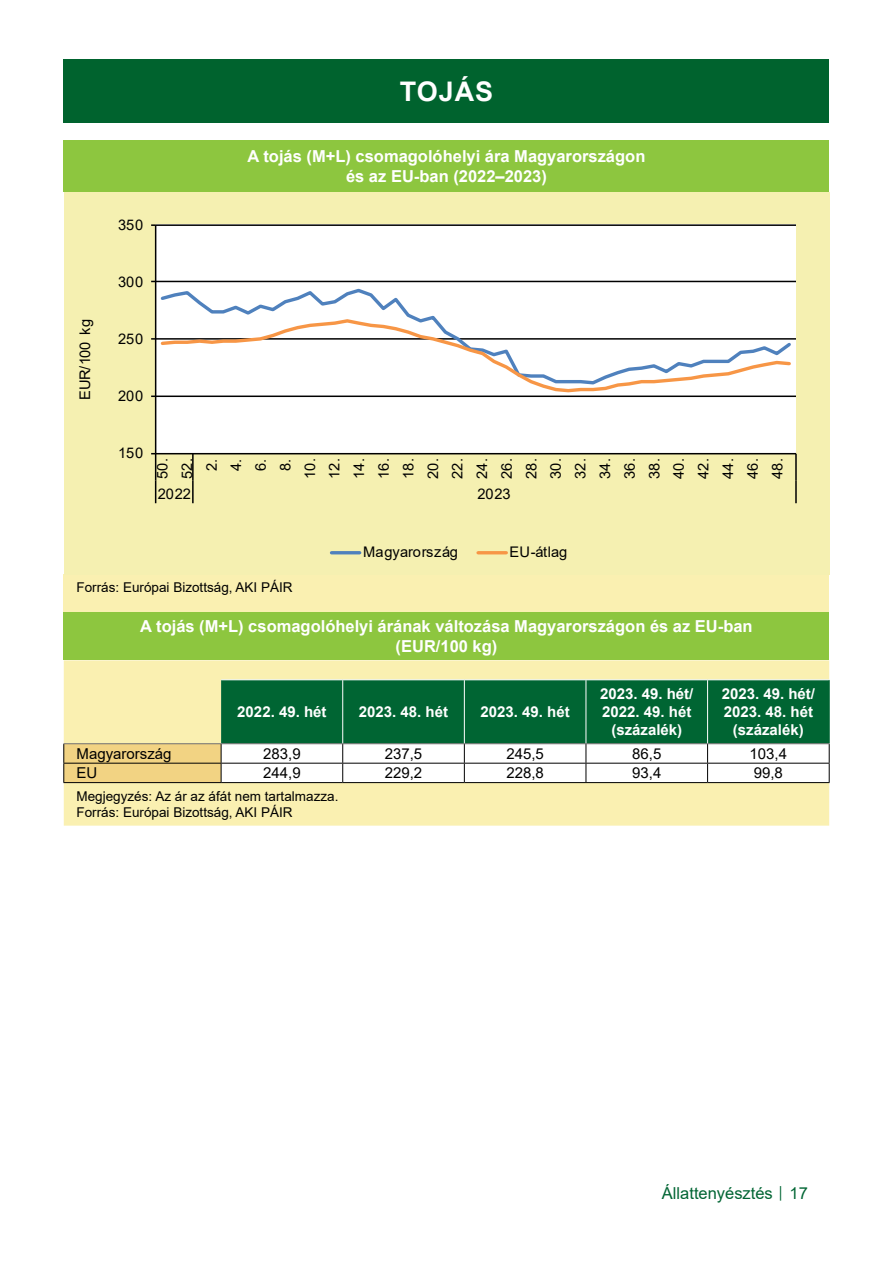
<style>
.page{position:relative;width:893px;height:1263px;background:#fff}
.page>*{position:absolute;margin:0;border:0;box-sizing:border-box;transform-origin:0 0}
.Cím_01_tartalomjegyzeken_kivul{font:700 27px "Arial";letter-spacing:.035em;color:#fff}
.Tablazat_cime{font:700 16.5px/19.8px "Arial";color:#fff;text-align:center}
.t1{font:16.5px "Arial";color:#006533}
.Tablazat_fejlece_kozep{font:700 15px/18px "Arial";color:#fff;text-align:center}
.Tablazat_kozep_ertek{font:15px "Arial";color:#000}
.Tablazat_bal_kategoria{font:15px "Arial";color:#000}
.t2{font:14.7px/24.6px "Arial";letter-spacing:-.02em;color:#000;text-align:center}
.t3{font:14.7px "Arial";letter-spacing:.015em;color:#000}
.Tablazat_forrasa{font:13.5px/16.2px "Arial";color:#000}
.s1{font-size:12px}
</style>
<div class="page">
<div style="left:64px;top:60px;width:765px;height:63px;background:#00632e"></div>
<div style="left:64px;top:611px;width:765px;height:49px;background:#8dc63f"></div>
<div style="left:64px;top:660px;width:765px;height:166px;background:#faf0b1"></div>
<hr style="left:221px;top:679px;width:122px;height:1px;background:#fff">
<hr style="left:343px;top:679px;width:121px;height:1px;background:#fff">
<hr style="left:464px;top:679px;width:122px;height:1px;background:#fff">
<hr style="left:586px;top:679px;width:122px;height:1px;background:#fff">
<hr style="left:708px;top:679px;width:122px;height:1px;background:#fff">
<svg style="left:63px;top:680px;width:767px;height:102px"></svg>
<hr style="left:63px;top:782px;width:158px;height:1px;background:#000">
<hr style="left:221px;top:782px;width:122px;height:1px;background:#000">
<hr style="left:343px;top:782px;width:121px;height:1px;background:#000">
<hr style="left:464px;top:782px;width:122px;height:1px;background:#000">
<hr style="left:586px;top:782px;width:122px;height:1px;background:#000">
<hr style="left:708px;top:782px;width:122px;height:1px;background:#000">
<div style="left:64px;top:140px;width:765px;height:51px;background:#8dc63f"></div>
<div style="left:64px;top:574px;width:765px;height:37px;background:#faf0b1"></div>
<div style="left:64px;top:192px;width:765px;height:382px;background:#f5f0b1"></div>
<div style="left:156px;top:225px;width:639px;height:228px;background:#fff"></div>
<hr style="left:156px;top:395px;width:640px;height:2px;background:#000">
<hr style="left:156px;top:338px;width:640px;height:2px;background:#000">
<hr style="left:156px;top:281px;width:640px;height:1px;background:#000">
<hr style="left:156px;top:224px;width:640px;height:2px;background:#000">
<hr style="left:155px;top:225px;width:1px;height:229px;background:#000">
<hr style="left:156px;top:453px;width:640px;height:1px;background:#000">
<hr style="left:192px;top:454px;width:2px;height:27px;background:#000">
<hr style="left:795px;top:454px;width:2px;height:27px;background:#000">
<svg style="left:151px;top:453px;width:5px;height:50px"></svg>
<hr style="left:192px;top:481px;width:2px;height:22px;background:#000">
<hr style="left:795px;top:481px;width:2px;height:22px;background:#000">
<svg style="left:158px;top:288px;width:636px;height:52px"></svg>
<svg style="left:159px;top:317px;width:634px;height:76px"></svg>
<hr style="left:332px;top:551px;width:28px;height:3px;background:#4f81bd">
<hr style="left:478px;top:551px;width:28px;height:3px;background:#f79646">
<p class="Cím_01_tartalomjegyzeken_kivul" style="left:400px;top:73px;width:95px">TOJÁS</p>
<p class="t2" style="left:72px;top:400px;width:83px;rotate:-90deg">EUR/100 kg</p>
<p class="t2" style="left:118px;top:212px;width:27px">350</p>
<p class="t2" style="left:118px;top:269px;width:27px">300</p>
<p class="t2" style="left:118px;top:326px;width:27px">250</p>
<p class="Tablazat_cime" style="left:248px;top:146px;width:399px">A tojás (M+L) csomagolóhelyi ára Magyarországon és az EU-ban (2022–2023)</p>
<p class="t2" style="left:118px;top:383px;width:27px">200</p>
<p class="t2" style="left:118px;top:440px;width:27px">150</p>
<p class="t2" style="left:150px;top:479px;width:22px;rotate:-90deg">50.<br>52.<br>2.<br>4.<br>6.<br>8.<br>10.<br>12.<br>14.<br>16.<br>18.<br>20.<br>22.<br>24.<br>26.<br>28.<br>30.<br>32.<br>34.<br>36.<br>38.<br>40.<br>42.<br>44.<br>46.<br>48.</p>
<p class="t2" style="left:158px;top:481px;width:34px">2022</p>
<p class="t2" style="left:478px;top:481px;width:34px">2023</p>
<p class="t3" style="left:363px;top:542px;width:96px">Magyarország</p>
<p class="t2" style="left:509px;top:540px;width:59px">EU-átlag</p>
<p class="Tablazat_forrasa" style="left:77px;top:579px;width:218px">Forrás: Európai Bizottság, AKI PÁIR</p>
<p class="Tablazat_cime" style="left:140px;top:616px;width:614px">A tojás (M+L) csomagolóhelyi árának változása Magyarországon és az EU-ban (EUR/100 kg)</p>
<p class="Tablazat_fejlece_kozep" style="left:237px;top:703px;width:91px">2022. 49. hét</p>
<p class="Tablazat_fejlece_kozep" style="left:359px;top:703px;width:91px">2023. 48. hét</p>
<p class="Tablazat_fejlece_kozep" style="left:481px;top:703px;width:91px">2023. 49. hét</p>
<p class="Tablazat_fejlece_kozep" style="left:600px;top:685px;width:95px">2023. 49. hét/<br>2022. 49. hét (százalék)</p>
<p class="Tablazat_fejlece_kozep" style="left:722px;top:685px;width:95px">2023. 49. hét/<br>2023. 48. hét (százalék)</p>
<p class="Tablazat_bal_kategoria" style="left:77px;top:743px;width:97px">Magyarország</p>
<p class="Tablazat_kozep_ertek" style="left:263px;top:743px;width:39px">283,9</p>
<p class="Tablazat_kozep_ertek" style="left:385px;top:743px;width:39px">237,5</p>
<p class="Tablazat_kozep_ertek" style="left:506px;top:743px;width:39px">245,5</p>
<p class="Tablazat_kozep_ertek" style="left:632px;top:743px;width:31px">86,5</p>
<p class="Tablazat_kozep_ertek" style="left:750px;top:743px;width:39px">103,4</p>
<p class="Tablazat_bal_kategoria" style="left:77px;top:763px;width:22px">EU</p>
<p class="Tablazat_kozep_ertek" style="left:263px;top:763px;width:39px">244,9</p>
<p class="Tablazat_kozep_ertek" style="left:385px;top:763px;width:39px">229,2</p>
<p class="Tablazat_kozep_ertek" style="left:506px;top:763px;width:39px">228,8</p>
<p class="Tablazat_kozep_ertek" style="left:632px;top:763px;width:31px">93,4</p>
<p class="Tablazat_kozep_ertek" style="left:754px;top:763px;width:31px">99,8</p>
<p class="Tablazat_forrasa" style="left:77px;top:788px;width:263px">Megjegyzés: Az ár az áfát nem tartalmazza.<br>Forrás: Európai Bizottság, AKI PÁIR</p>
<p class="t1" style="left:662px;top:1182px;width:147px">Állattenyésztés <span class="s1">│</span> 17</p>
</div>
